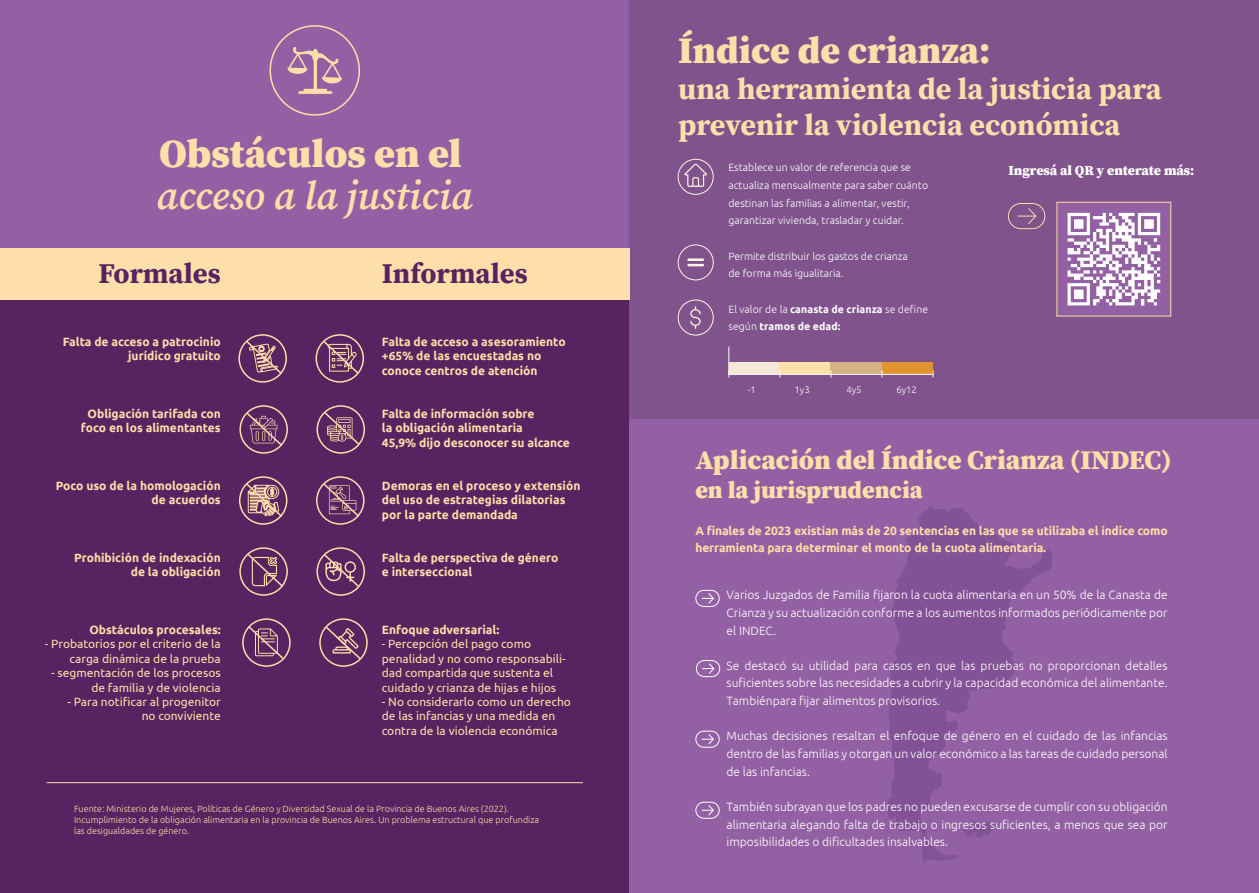
<style>
.page{position:relative;width:1259px;height:893px;background:#fff}
.page>*{position:absolute;margin:0;border:0;box-sizing:border-box;transform-origin:0 0}
.t1{font:italic 600 39.9px "Source Serif Pro";color:#fedea9}
.t2{font:900 39.9px "Source Serif Pro";color:#fedea9}
.t3{font:900 37.5px "Source Serif Pro";color:#fedea9}
.t4{font:700 30px/36px "Source Serif Pro";color:#fedea9}
.t5{font:700 28.5px "Source Serif Pro";color:#582360}
.t6{font:900 27px "Source Serif Pro";color:#fedea9}
.t7{font:900 24px "Source Serif Pro";color:#fedea9}
.t8{font:900 13.8px "Source Serif Pro";color:#fff}
.t9{font:300 12px/17.7px "Ubuntu";color:#fff;text-align:justify}
.t10{font:700 12px/14.4px "Ubuntu";color:#fedea9}
.t11{font:12px/14.4px "Ubuntu";color:#fedea9;text-align:right}
.t12{font:300 10.5px/17.7px "Ubuntu";color:#fff}
.t13{font:700 10.5px/17.7px "Ubuntu";letter-spacing:.01em;color:#fff}
.t14{font:300 9.45px "Ubuntu";color:#fff}
.t15{font:300 9px/10.8px "Ubuntu";color:#fedea9}
.s1{font-weight:300}
</style>
<div class="page">
<div style="left:0;top:0;width:629px;height:893px;background:#9460a4"></div>
<div style="left:0;top:258px;width:629px;height:635px;background:#582360"></div>
<div style="left:629px;top:419px;width:630px;height:474px;background:#9460a4"></div>
<div style="left:629px;top:0;width:630px;height:419px;background:#80538d"></div>
<svg style="left:965px;top:833px;width:24px;height:5px"></svg>
<svg style="left:887px;top:507px;width:165px;height:326px"></svg>
<svg style="left:922px;top:833px;width:35px;height:29px"></svg>
<hr style="left:47px;top:782px;width:536px;height:1px;background:#fedea9">
<div style="left:269px;top:25px;width:91px;height:91px;border:2px solid #fedea9;border-radius:50%"></div>
<svg style="left:287px;top:47px;width:55px;height:47px"></svg>
<div style="left:238px;top:334px;width:49px;height:49px;border:2px solid #fedea9;border-radius:50%"></div>
<svg style="left:245px;top:339px;width:38px;height:36px"></svg>
<div style="left:239px;top:476px;width:48px;height:49px;border:2px solid #fedea9;border-radius:50%"></div>
<svg style="left:245px;top:483px;width:38px;height:35px"></svg>
<div style="left:239px;top:405px;width:49px;height:49px;border:2px solid #fedea9;border-radius:50%"></div>
<svg style="left:245px;top:412px;width:38px;height:35px"></svg>
<div style="left:239px;top:547px;width:49px;height:49px;border:2px solid #fedea9;border-radius:50%"></div>
<svg style="left:246px;top:553px;width:38px;height:35px"></svg>
<div style="left:316px;top:405px;width:49px;height:49px;border:2px solid #fedea9;border-radius:50%"></div>
<svg style="left:322px;top:410px;width:38px;height:36px"></svg>
<div style="left:315px;top:334px;width:49px;height:49px;border:2px solid #fedea9;border-radius:50%"></div>
<svg style="left:322px;top:339px;width:38px;height:36px"></svg>
<div style="left:316px;top:547px;width:49px;height:49px;border:2px solid #fedea9;border-radius:50%"></div>
<svg style="left:322px;top:553px;width:38px;height:35px"></svg>
<div style="left:319px;top:618px;width:49px;height:49px;border:2px solid #fedea9;border-radius:50%"></div>
<svg style="left:324px;top:625px;width:38px;height:36px"></svg>
<div style="left:242px;top:618px;width:49px;height:49px;border:2px solid #fedea9;border-radius:50%"></div>
<svg style="left:247px;top:625px;width:38px;height:35px"></svg>
<div style="left:316px;top:476px;width:48px;height:49px;border:2px solid #fedea9;border-radius:50%"></div>
<svg style="left:322px;top:483px;width:38px;height:35px"></svg>
<div style="left:0;top:248px;width:629px;height:52px;background:#fedea9"></div>
<svg style="left:684px;top:164px;width:23px;height:23px"></svg>
<div style="left:678px;top:159px;width:35px;height:36px;border:1px solid #fff4e4;border-radius:50%"></div>
<div style="left:678px;top:244px;width:35px;height:36px;border:1px solid #fff4e4;border-radius:50%"></div>
<svg style="left:687px;top:264px;width:17px;height:2px"></svg>
<hr style="left:687px;top:258px;width:17px;height:3px;background:#fff4e4">
<div style="left:678px;top:300px;width:35px;height:35px;border:1px solid #fff4e4;border-radius:50%"></div>
<svg style="left:690px;top:306px;width:10px;height:23px"></svg>
<svg style="left:728px;top:346px;width:206px;height:31px"></svg>
<div style="left:1056px;top:202px;width:115px;height:114px;background:#9460a4;border:1px solid #fedda8"></div>
<svg style="left:1067px;top:213px;width:93px;height:92px"></svg>
<div style="left:1008px;top:203px;width:37px;height:26px;border:1px solid #fedda8;border-radius:13px"></div>
<svg style="left:1017px;top:208px;width:19px;height:16px"></svg>
<div style="left:695px;top:590px;width:24px;height:17px;border:1px solid #fff;border-radius:8px"></div>
<svg style="left:701px;top:593px;width:13px;height:11px"></svg>
<div style="left:696px;top:660px;width:24px;height:17px;border:1px solid #fff;border-radius:8px"></div>
<svg style="left:702px;top:663px;width:13px;height:11px"></svg>
<div style="left:695px;top:731px;width:24px;height:17px;border:1px solid #fff;border-radius:8px"></div>
<svg style="left:701px;top:734px;width:13px;height:11px"></svg>
<div style="left:695px;top:802px;width:24px;height:17px;border:1px solid #fff;border-radius:8px"></div>
<svg style="left:701px;top:805px;width:13px;height:11px"></svg>
<h1 class="t2" style="left:159px;top:126px;width:304px">Obstáculos en el</h1>
<h1 class="t1" style="left:156px;top:169px;width:318px">acceso a la justicia</h1>
<h3 class="t5" style="left:99px;top:254px;width:124px">Formales</h3>
<h3 class="t5" style="left:382px;top:254px;width:147px">Informales</h3>
<p class="t10" style="left:63px;top:334px;width:160px;text-align:right">Falta de acceso a patrocinio jurídico gratuito</p>
<p class="t10" style="left:81px;top:406px;width:141px;text-align:center">Obligación tarifada con foco en los alimentantes</p>
<p class="t10" style="left:56px;top:478px;width:167px;text-align:right">Poco uso de la homologación de acuerdos</p>
<p class="t10" style="left:74px;top:550px;width:148px;text-align:right">Prohibición de indexación de la obligación</p>
<p class="t10" style="left:89px;top:622px;width:133px">Obstáculos procesales:</p>
<p class="t11" style="left:45px;top:637px;width:177px">- Probatorios por el criterio de la carga dinámica de la prueba</p>
<p class="t11" style="left:51px;top:665px;width:171px">- segmentación de los procesos de familia y de violencia</p>
<p class="t11" style="left:68px;top:694px;width:155px">- Para notificar al progenitor no conviviente</p>
<p class="t10" style="left:382px;top:334px;width:185px">Falta de acceso a asesoramiento +65% de las encuestadas no conoce centros de atención</p>
<p class="t10" style="left:382px;top:406px;width:190px">Falta de información sobre<br>la obligación alimentaria<br>45,9% dijo desconocer su alcance</p>
<p class="t10" style="left:382px;top:478px;width:200px">Demoras en el proceso y extensión del uso de estrategias dilatorias por la parte demandada</p>
<p class="t10" style="left:382px;top:550px;width:178px">Falta de perspectiva de género e interseccional</p>
<p class="t10" style="left:382px;top:622px;width:119px">Enfoque adversarial:</p>
<p class="t11" style="left:382px;top:637px;width:185px;text-align:left">- Percepción del pago como penalidad y no como responsabili&shy;dad compartida que sustenta el cuidado y crianza de hijas e hijos</p>
<p class="t11" style="left:382px;top:694px;width:191px;text-align:left">- No considerarlo como un derecho de las infancias y una medida en contra de la violencia económica</p>
<p class="t15" style="left:74px;top:803px;width:466px">Fuente: Ministerio de Mujeres, Políticas de Género y Diversidad Sexual de la Provincia de Buenos Aires (2022).<br>Incumplimiento de la obligación alimentaria en la provincia de Buenos Aires. Un problema estructural que profundiza las desigualdades de género.</p>
<h2 class="t3" style="left:678px;top:25px;width:314px">Índice de crianza:</h2>
<h3 class="t4" style="left:678px;top:71px;width:485px">una herramienta de la justicia para prevenir la violencia económica</h3>
<p class="t12" style="left:728px;top:159px;width:201px">Establece un valor de referencia que se actualiza mensualmente para saber cuánto destinan las familias a alimentar, vestir, garantizar vivienda, trasladar y cuidar.</p>
<p class="t12" style="left:728px;top:247px;width:181px">Permite distribuir los gastos de crianza de forma más igualitaria.</p>
<p class="t13" style="left:728px;top:300px;width:201px"><span class="s1">El valor de la</span> canasta de crianza <span class="s1">se define según</span> tramos de edad:</p>
<p class="t14" style="left:747px;top:384px;width:10px">-1</p>
<p class="t14" style="left:794px;top:384px;width:17px">1y3</p>
<p class="t14" style="left:846px;top:384px;width:17px">4y5</p>
<p class="t14" style="left:896px;top:384px;width:22px">6y12</p>
<p class="t8" style="left:1008px;top:160px;width:187px">Ingresá al QR y enterate más:</p>
<h3 class="t6" style="left:695px;top:441px;width:478px">Aplicación del Índice Crianza (INDEC)</h3>
<h3 class="t7" style="left:695px;top:473px;width:229px">en la jurisprudencia</h3>
<p class="t10" style="left:695px;top:521px;width:474px;line-height:17.7px">A finales de 2023 existían más de 20 sentencias en las que se utilizaba el índice como herramienta para determinar el monto de la cuota alimentaria.</p>
<p class="t9" style="left:726px;top:586px;width:442px">Varios Juzgados de Familia fijaron la cuota alimentaria en un 50% de la Canasta de Crianza y su actualización conforme a los aumentos informados periódicamente por el INDEC.</p>
<p class="t9" style="left:726px;top:656px;width:442px">Se destacó su utilidad para casos en que las pruebas no proporcionan detalles suficientes sobre las necesidades a cubrir y la capacidad económica del alimentante.<br>Tambiénpara fijar alimentos provisorios.</p>
<p class="t9" style="left:726px;top:727px;width:442px">Muchas decisiones resaltan el enfoque de género en el cuidado de las infancias dentro de las familias y otorgan un valor económico a las tareas de cuidado personal de las infancias.</p>
<p class="t9" style="left:726px;top:798px;width:442px">También subrayan que los padres no pueden excusarse de cumplir con su obligación alimentaria alegando falta de trabajo o ingresos suficientes, a menos que sea por imposibilidades o dificultades insalvables.</p>
</div>
